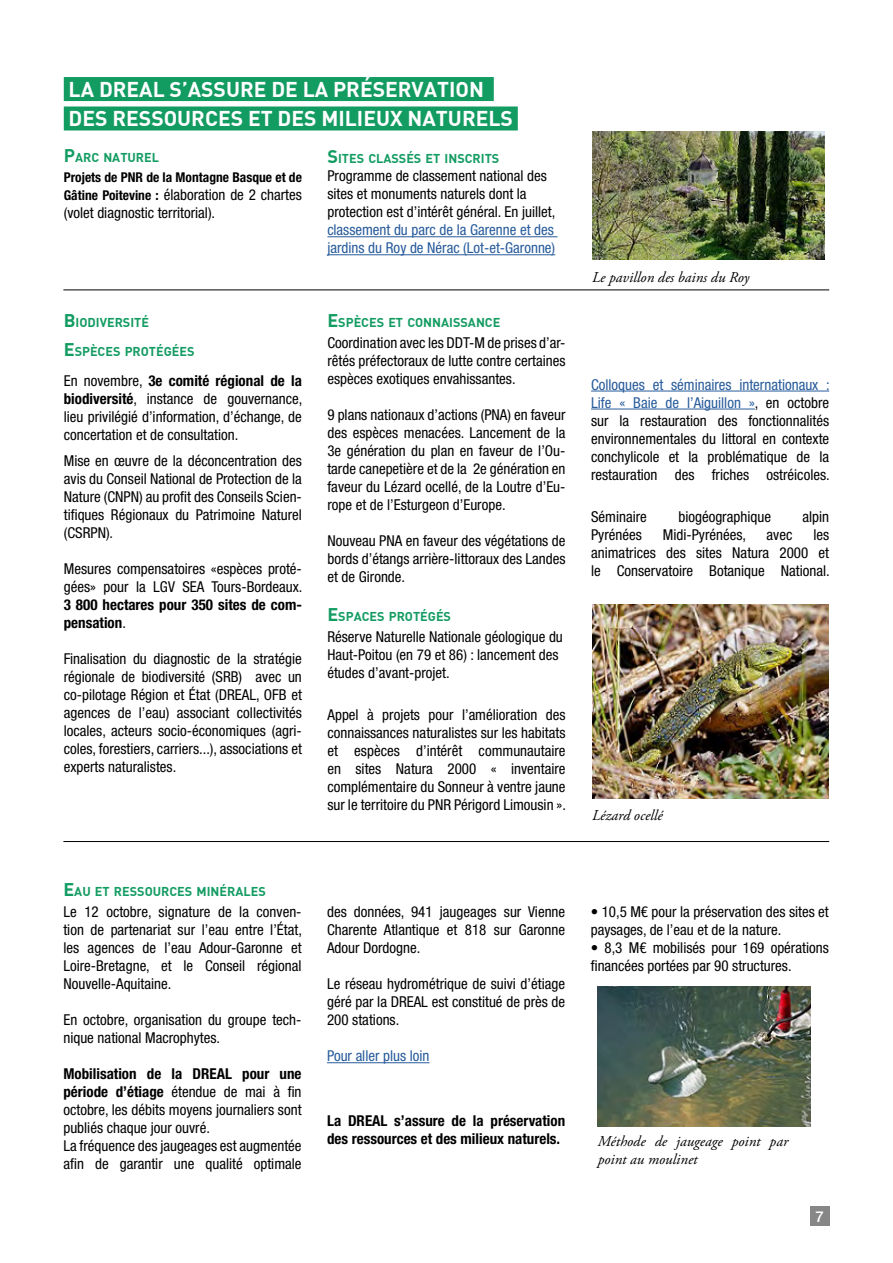
<style>
.page{position:relative;width:893px;height:1263px;background:#fff}
.page>*{position:absolute;margin:0;border:0;box-sizing:border-box;transform-origin:0 0}
.t1{font:700 21px/29.4px "DIN";color:#fff}
.t2{font:condensed 15px/18px "Helvetica Neue LT Std";color:#000;text-align:justify}
.t3{font:700 condensed 15px/18px "Helvetica Neue LT Std";color:#000}
.t4{font:condensed 15px/18px "Helvetica Neue LT Std";color:#275b9b}
.t5{font:italic 15px/18px "Adobe Garamond Pro";color:#000}
.t6{font:500 15px "Helvetica Neue LT Std";color:#fff}
.t7{font:700 condensed 13.5px "Helvetica Neue LT Std";color:#000}
.t8{font:700 12.6px "DIN";color:#139c62}
.s1{font-size:18px}
.s2{font-weight:700;font-size:13.5px}
.s3{font-weight:700}
.s4{font-weight:400}
.s5{color:#275b9b}
</style>
<div class="page">
<div style="left:810px;top:1207px;width:19px;height:19px;background:#878787"></div>
<div style="left:64px;top:77px;width:430px;height:24px;background:#139c62"></div>
<div style="left:64px;top:106px;width:454px;height:24px;background:#139c62"></div>
<hr style="left:591px;top:391px;width:238px;height:1px;background:#275b9b">
<hr style="left:591px;top:409px;width:164px;height:1px;background:#275b9b">
<hr style="left:327px;top:236px;width:230px;height:1px;background:#275b9b">
<hr style="left:327px;top:254px;width:228px;height:1px;background:#275b9b">
<hr style="left:63px;top:289px;width:766px;height:1px;background:#000">
<hr style="left:63px;top:841px;width:766px;height:1px;background:#000">
<hr style="left:327px;top:1062px;width:102px;height:1px;background:#275b9b">
<img style="left:593px;top:132px;width:232px;height:128px">
<img style="left:592px;top:605px;width:236px;height:193px">
<img style="left:598px;top:987px;width:212px;height:140px">
<h1 class="t1" style="left:69px;top:73px;width:446px">LA DREAL S’ASSURE DE LA PRÉSERVATION<br>DES RESSOURCES ET DES MILIEUX NATURELS</h1>
<p class="t8" style="left:64px;top:150px;width:97px"><span class="s1">P</span>ARC NATUREL</p>
<p class="t7" style="left:64px;top:169px;width:240px">Projets de PNR de la Montagne Basque et de</p>
<p class="t2" style="left:64px;top:185px;width:240px"><span class="s2">Gâtine Poitevine :</span> élaboration de 2 chartes (volet diagnostic territorial).</p>
<p class="t8" style="left:64px;top:314px;width:87px"><span class="s1">B</span> IODIVERSITÉ</p>
<p class="t8" style="left:64px;top:343px;width:132px"><span class="s1">E</span>SPÈCES PROTÉGÉES</p>
<p class="t2" style="left:64px;top:371px;width:240px">En novembre, <span class="s3">3e comité régional de la biodiversité</span>, instance de gouvernance, lieu privilégié d’information, d’échange, de concertation et de consultation.</p>
<p class="t2" style="left:64px;top:452px;width:240px">Mise en œuvre de la déconcentration des avis du Conseil National de Protection de la Nature (CNPN) au profit des Conseils Scien&shy;tifiques Régionaux du Patrimoine Naturel (CSRPN).</p>
<p class="t2" style="left:64px;top:560px;width:240px">Mesures compensatoires «espèces proté&shy;gées» pour la LGV SEA Tours-Bordeaux.</p>
<p class="t3" style="left:64px;top:595px;width:240px">3 800 hectares pour 350 sites de com&shy;pensation<span class="s4">.</span></p>
<p class="t2" style="left:64px;top:650px;width:240px">Finalisation du diagnostic de la stratégie régionale de biodiversité (SRB) avec un co-pilotage Région et État (DREAL, OFB et agences de l’eau) associant collectivités locales, acteurs socio-économiques (agri&shy;coles, forestiers, carriers...), associations et experts naturalistes.</p>
<p class="t8" style="left:327px;top:150px;width:173px"><span class="s1">S</span>ITES CLASSÉS ET INSCRITS</p>
<p class="t2" style="left:327px;top:167px;width:229px;text-align:left">Programme de classement national des sites et monuments naturels dont la protection est d’intérêt général. En juillet,</p>
<p class="t4" style="left:327px;top:221px;width:229px">classement du parc de la Garenne et des jardins du Roy de Nérac (Lot-et-Garonne)</p>
<p class="t8" style="left:327px;top:314px;width:174px"><span class="s1">E</span>SPÈCES ET CONNAISSANCE</p>
<p class="t2" style="left:327px;top:333px;width:240px">Coordination avec les DDT-M de prises d’ar&shy;rêtés préfectoraux de lutte contre certaines espèces exotiques envahissantes.</p>
<p class="t2" style="left:327px;top:405px;width:240px">9 plans nationaux d’actions (PNA) en faveur des espèces menacées. Lancement de la 3e génération du plan en faveur de l’Ou&shy;tarde canepetière et de la 2e génération en faveur du Lézard ocellé, de la Loutre d’Eu&shy;rope et de l’Esturgeon d’Europe.</p>
<p class="t2" style="left:327px;top:531px;width:240px">Nouveau PNA en faveur des végétations de bords d’étangs arrière-littoraux des Landes et de Gironde.</p>
<p class="t8" style="left:327px;top:608px;width:125px"><span class="s1">E</span>SPACES PROTÉGÉS</p>
<p class="t2" style="left:327px;top:627px;width:237px;text-align:left">Réserve Naturelle Nationale géologique du<br>Haut-Poitou (en 79 et 86) : lancement des études d’avant-projet.</p>
<p class="t2" style="left:327px;top:705px;width:240px">Appel à projets pour l’amélioration des connaissances naturalistes sur les habitats et espèces d’intérêt communautaire en sites Natura 2000 « inventaire complémentaire du Sonneur à ventre jaune sur le territoire du PNR Périgord Limousin ».</p>
<p class="t5" style="left:592px;top:268px;width:159px">Le pavillon des bains du Roy</p>
<p class="t2" style="left:591px;top:375px;width:240px"><span class="s5">Colloques et séminaires internationaux :<br>Life « Baie de l’Aiguillon »</span>, en octobre sur la restauration des fonctionnalités environnementales du littoral en contexte conchylicole et la problématique de la restauration des friches ostréicoles.</p>
<p class="t2" style="left:591px;top:507px;width:57px">Séminaire</p>
<p class="t2" style="left:678px;top:507px;width:94px">biogéographique</p>
<p class="t2" style="left:802px;top:507px;width:28px">alpin</p>
<p class="t2" style="left:591px;top:525px;width:52px">Pyrénées</p>
<p class="t2" style="left:663px;top:525px;width:85px">Midi-Pyrénées,</p>
<p class="t2" style="left:766px;top:525px;width:27px">avec</p>
<p class="t2" style="left:591px;top:525px;width:240px;text-indent:222px">les animatrices des sites Natura 2000 et le Conservatoire Botanique National.</p>
<p class="t5" style="left:592px;top:806px;width:72px">Lézard ocellé</p>
<p class="t8" style="left:63px;top:883px;width:204px"><span class="s1">E</span>AU ET RESSOURCES M INÉRALES</p>
<p class="t2" style="left:63px;top:903px;width:240px">Le 12 octobre, signature de la conven&shy;tion de partenariat sur l’eau entre l’État, les agences de l’eau Adour-Garonne et Loire-Bretagne, et le Conseil régional Nouvelle-Aquitaine.</p>
<p class="t2" style="left:63px;top:1011px;width:240px">En octobre, organisation du groupe tech&shy;nique national Macrophytes.</p>
<p class="t2" style="left:63px;top:1065px;width:240px;text-align:left"><span class="s3">Mobilisation de la DREAL pour une période d’étiage</span> étendue de mai à fin octobre, les débits moyens journaliers sont publiés chaque jour ouvré.<br>La fréquence des jaugeages est augmentée afin de garantir une qualité optimale</p>
<p class="t2" style="left:327px;top:903px;width:240px">des données, 941 jaugeages sur Vienne Charente Atlantique et 818 sur Garonne Adour Dordogne.</p>
<p class="t2" style="left:327px;top:975px;width:240px">Le réseau hydrométrique de suivi d’étiage géré par la DREAL est constitué de près de 200 stations.</p>
<p class="t4" style="left:327px;top:1047px;width:104px">Pour aller plus loin</p>
<p class="t3" style="left:327px;top:1111px;width:240px">La DREAL s’assure de la préservation des ressources et des milieux naturels.</p>
<p class="t2" style="left:591px;top:903px;width:240px">• 10,5 M€ pour la préservation des sites et paysages, de l’eau et de la nature.</p>
<p class="t2" style="left:591px;top:939px;width:240px">• 8,3 M€ mobilisés pour 169 opérations financées portées par 90 structures.</p>
<p class="t5" style="left:598px;top:1133px;width:192px">Méthode de jaugeage point par point au moulinet</p>
<p class="t6" style="left:815px;top:1207px;width:10px">7</p>
</div>
